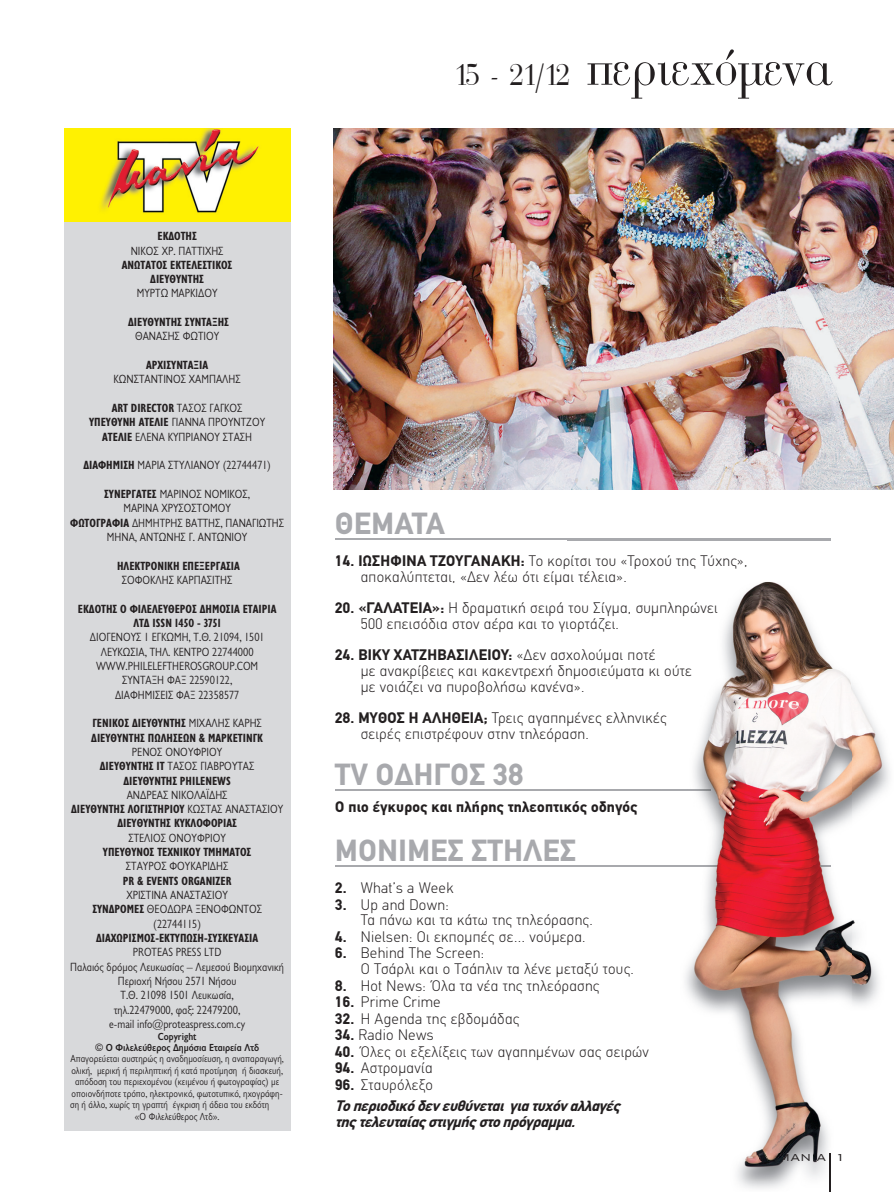
<style>
.page{position:relative;width:894px;height:1192px;background:#fff}
.page>*{position:absolute;margin:0;border:0;box-sizing:border-box;transform-origin:0 0}
.t1{font:52.5px "UB Bonati Cond Medium";color:#231f20}
.t2{font:700 30px "CF Din";letter-spacing:.02em;color:#a8a9ad}
.t3{font:300 15px/15.8px "CF Din";letter-spacing:.02em;color:#231f20}
.t4{font:italic 700 15px/21.8px "CF Din";letter-spacing:-.01em;color:#231f20}
.t5{font:700 15px "CF Din";letter-spacing:.02em;color:#231f20}
.t6{font:300 13.5px "Bank Gothic BT Greek";color:#231f20}
.t7{font:12px/14.2px "Gill Sans Hel Semi Condenced";color:#231f20;text-align:center}
.t8{font:700 12px/14.2px "Gill Sans Hel Condenced";color:#231f20;text-align:center}
.t9{font:10.35px "Gill Sans Hel Semi Condenced";color:#231f20}
.t10{font:700 10.35px "Gill Sans Hel Semi Condenced";letter-spacing:-.005em;color:#231f20}
.s1{font-size:30px}
.s2{font-family:"Gill Sans Hel Semi Condenced";font-weight:400}
.s3{font-family:"Gill Sans Hel Condenced";font-weight:700}
.s4{font-weight:700}
.s5{font-style:normal}
.s6{font-weight:300;font-style:normal}
.s7{color:#d19a83}
.s8{color:#0e090b}
.s9{color:#171c20}
.s10{color:#343133}
</style>
<div class="page">
<div style="left:64px;top:222px;width:227px;height:908px;background:#d8d9db"></div>
<div style="left:64px;top:128px;width:227px;height:93px;background:#fff101"></div>
<img style="left:100px;top:128px;width:159px;height:85px">
<img style="left:334px;top:129px;width:560px;height:360px">
<hr style="left:335px;top:538px;width:495px;height:2px;background:#a8a9ad">
<hr style="left:335px;top:789px;width:375px;height:1px;background:#a8a9ad">
<hr style="left:335px;top:864px;width:495px;height:2px;background:#a8a9ad">
<img style="left:567px;top:864px;width:113px;height:1px">
<img style="left:680px;top:581px;width:210px;height:610px">
<svg style="left:838px;top:1153px;width:3px;height:7px"></svg>
<img style="left:830px;top:1153px;width:1px;height:38px">
<img style="left:756px;top:1153px;width:70px;height:7px">
<p class="t1" style="left:453px;top:43px;width:377px"><span class="s1">15 - 21/12</span> περιεχόμενα</p>
<p class="t8" style="left:122px;top:230px;width:112px">EΚΔOΤΗΣ<br><span class="s2">ΝΙΚΟΣ ΧΡ. ΠΑΤΤΙΧΗΣ<br></span>ΑΝΩΤΑΤΟΣ ΕΚΤΕΛΕΣΤΙΚΟΣ<br>ΔΙΕΥΘΥΝΤΗΣ<br><span class="s2">ΜΥΡΤΩ ΜΑΡΚΙΔΟΥ</span></p>
<p class="t8" style="left:128px;top:316px;width:102px">ΔΙΕΥΘΥΝΤΗΣ ΣΥΝΤΑΞΗΣ<br><span class="s2">ΘΑΝΑΣΗΣ ΦΩΤΙΟΥ</span></p>
<p class="t7" style="left:114px;top:359px;width:129px"><span class="s3">ΑΡΧΙΣΥΝΤΑΞΙΑ<br></span>ΚΩΝΣΤΑΝΤΙΝΟΣ ΧΑΜΠΑΛΗΣ</p>
<p class="t7" style="left:89px;top:402px;width:178px"><span class="s3">ΑRT DIRECTOR</span> TΑΣΟΣ ΓΑΓΚΟΣ<br><span class="s3">ΥΠΕΥΘΥΝH ΑΤΕΛΙΕ</span> ΓΙΑΝΝΑ ΠΡΟΥΝΤΖΟΥ<br><span class="s3">ΑΤΕΛΙΕ</span> ΕΛΕΝΑ ΚΥΠΡΙΑΝΟΥ ΣΤΑΣΗ</p>
<p class="t7" style="left:83px;top:459px;width:189px"><span class="s3">ΔΙΑΦΗΜΙΣΗ</span> ΜΑΡΙΑ ΣΤΥΛΙΑΝΟΥ (22744471)</p>
<p class="t7" style="left:70px;top:488px;width:215px"><span class="s3">ΣΥΝΕΡΓΑΤΕΣ</span> ΜΑΡΙΝΟΣ ΝΟΜΙΚΟΣ,<br>ΜΑΡΙΝΑ ΧΡΥΣΟΣΤΟΜΟΥ<br><span class="s3">ΦΩΤΟΓΡΑΦΙΑ</span> ΔΗΜΗΤΡΗΣ ΒΑΤΤΗΣ, ΠΑΝΑΓΙΩΤΗΣ<br>ΜΗΝΑ, ΑΝΤΩΝΗΣ Γ. ΑΝΤΩΝΙΟΥ</p>
<p class="t8" style="left:117px;top:560px;width:124px">ΗΛΕΚΤΡΟΝΙΚΗ ΕΠΕΞΕΡΓΑΣΙΑ<br><span class="s2">ΣΟΦΟΚΛΗΣ ΚΑΡΠΑΣΙΤΗΣ</span></p>
<p class="t7" style="left:78px;top:602px;width:200px"><span class="s3">ΕΚΔΟΤΗΣ Ο ΦΙΛΕΛΕΥΘΕΡΟΣ ΔΗΜΟΣΙΑ ΕΤΑΙΡΙΑ<br>ΛΤΔ ISSN 1450 - 3751<br></span>ΔΙΟΓΕΝΟΥΣ 1 ΕΓΚΩΜΗ, Τ.Θ. 21094, 1501<br>ΛΕΥΚΩΣΙΑ, ΤΗΛ. ΚΕΝΤΡΟ 22744000<br>WWW.PHILELEFTHEROSGROUP.COM<br>ΣΥΝΤΑΞΗ ΦΑΞ 22590122,<br>ΔΙΑΦΗΜΙΣΕΙΣ ΦΑΞ 22358577</p>
<p class="t7" style="left:70px;top:717px;width:216px"><span class="s3">ΓΕΝΙΚΟΣ ΔΙΕΥΘΥΝΤΗΣ</span> MΙΧΑΛΗΣ ΚΑΡΗΣ<br><span class="s3">ΔΙΕΥΘΥΝΤΗΣ ΠΩΛΗΣΕΩΝ &amp; ΜΑΡΚΕΤΙΝΓΚ<br></span>ΡΕΝΟΣ ΟΝΟΥΦΡΙΟΥ<br><span class="s3">ΔΙΕΥΘΥΝΤΗΣ IT</span> TΑΣΟΣ ΓΙΑΒΡΟΥΤΑΣ<br><span class="s3">ΔΙΕΥΘΥΝΤΗΣ PHILENEWS<br></span>ΑΝΔΡΕΑΣ ΝΙΚΟΛΑΪΔΗΣ<br><span class="s3">ΔΙΕΥΘΥΝΤΗΣ ΛΟΓΙΣΤΗΡΙΟΥ</span> ΚΩΣΤΑΣ ΑΝΑΣΤΑΣΙΟΥ<br><span class="s3">ΔΙΕΥΘΥΝΤΗΣ ΚΥΚΛΟΦΟΡΙΑΣ<br></span>ΣΤΕΛΙΟΣ ΟΝΟΥΦΡΙΟΥ<br><span class="s3">ΥΠΕΥΘΥΝΟΣ ΤΕΧΝΙΚΟΥ ΤΜΗΜΑΤΟΣ<br></span>ΣΤΑΥΡΟΣ ΦΟΥΚΑΡΙΔΗΣ<br><span class="s3">PR &amp; EVENTS ORGANIZER<br></span>ΧΡΙΣΤΙΝΑ ΑΝΑΣΤΑΣΙΟΥ<br><span class="s3">ΣΥΝΔΡΟΜΕΣ</span> ΘΕΟΔΩΡΑ ΞΕΝΟΦΩΝΤΟΣ (22744115)<br><span class="s3">ΔΙΑΧΩΡΙΣΜΟΣ-ΕΚΤΥΠΩΣΗ-ΣΥΣΚΕΥΑΣΙΑ<br></span>PROTEAS PRESS LTD<br>Παλαιός δρόμος Λευκωσίας – Λεμεσού Βιομηχανική<br>Περιοχή Νήσου 2571 Νήσου<br>Τ.Θ. 21098 1501 Λευκωσία,<br>τηλ.22479000, φαξ: 22479200,<br>e-mail info@proteaspress.com.cy</p>
<p class="t10" style="left:158px;top:1032px;width:40px">Copyright</p>
<p class="t10" style="left:95px;top:1043px;width:166px">© O Φιλελεύθερος Δημόσια Εταιρεία Λτδ</p>
<p class="t9" style="left:70px;top:1055px;width:215px">Απαγορεύεται αυστηρώς η αναδημοσίευση, η αναπαραγωγή,</p>
<p class="t9" style="left:71px;top:1066px;width:213px">ολική, μερική ή περιληπτική ή κατά προτίμηση ή διασκευή,</p>
<p class="t9" style="left:75px;top:1078px;width:206px">απόδοση του περιεχομένου (κειμένου ή φωτογραφίας) με</p>
<p class="t9" style="left:72px;top:1089px;width:213px">οποιονδήποτε τρόπο, ηλεκτρονικό, φωτοτυπικό, ηχογράφη-</p>
<p class="t9" style="left:70px;top:1101px;width:201px">ση ή άλλο, χωρίς τη γραπτή έγκριση ή άδεια του εκδότη</p>
<p class="t9" style="left:135px;top:1112px;width:86px">«Ο Φιλελεύθερος Λτδ».</p>
<p class="t2" style="left:335px;top:512px;width:111px">ΘΕΜΑΤΑ</p>
<p class="t3" style="left:361px;top:554px;width:388px;text-indent:-25px"><span class="s4">14. ΙΩΣΗΦΙΝΑ ΤΖΟΥΓΑΝΑΚΗ:</span> Το κορίτσι του «Τροχού της Tύχης», αποκαλύπτεται, «Δεν λέω ότι είμαι τέλεια».</p>
<p class="t3" style="left:361px;top:601px;width:358px;text-indent:-25px"><span class="s4">20. «ΓΑΛΑΤΕΙΑ»:</span> Η δραματική σειρά του Σίγμα, συμπληρώνει<br>500 επεισόδια στον αέρα και το γιορτάζει.</p>
<p class="t3" style="left:361px;top:648px;width:333px;text-indent:-25px"><span class="s4">24. ΒΙΚΥ ΧΑΤΖΗΒΑΣΙΛΕΙΟΥ:</span> «Δεν ασχολούμαι ποτέ<br>με ανακρίβειες και κακεντρεχή δημοσιεύματα κι ούτε με νοιάζει να πυροβολήσω κανένα».</p>
<p class="t3" style="left:361px;top:711px;width:307px;text-indent:-25px"><span class="s4">28. ΜΥΘΟΣ Η ΑΛΗΘΕΙΑ;</span> Τρεις αγαπημένες ελληνικές σειρές επιστρέφουν στην τηλεόραση.</p>
<p class="t2" style="left:335px;top:763px;width:189px">TV ΟΔΗΓΟΣ 38</p>
<p class="t5" style="left:335px;top:801px;width:304px">Ο πιο έγκυρος και πλήρης τηλεοπτικός οδηγός</p>
<p class="t2" style="left:335px;top:839px;width:242px">ΜΟΝΙΜΕΣ ΣΤΗΛΕΣ</p>
<p class="t3" style="left:335px;top:881px;width:120px"><span class="s4">2.</span> What’s a Week</p>
<p class="t3" style="left:361px;top:897px;width:234px;text-indent:-25px"><span class="s4">3.</span> Up and Down:<br>Τα πάνω και τα κάτω της τηλεόρασης.</p>
<p class="t3" style="left:335px;top:929px;width:252px"><span class="s4">4.</span> Nielsen: Οι εκπομπές σε… νούμερα.</p>
<p class="t3" style="left:361px;top:946px;width:275px;text-indent:-25px"><span class="s4">6.</span> Behind The Screen:<br>Ο Τσάρλι και ο Τσάπλιν τα λένε μεταξύ τους.</p>
<p class="t3" style="left:335px;top:978px;width:266px"><span class="s4">8.</span> Hot News: Όλα τα νέα της τηλεόρασης</p>
<p class="t3" style="left:335px;top:995px;width:107px"><span class="s4">16.</span> Prime Crime</p>
<p class="t3" style="left:335px;top:1011px;width:186px"><span class="s4">32.</span> Η Agenda της εβδομάδας</p>
<p class="t3" style="left:335px;top:1028px;width:100px"><span class="s4">34.</span> Radio News</p>
<p class="t3" style="left:335px;top:1044px;width:315px"><span class="s4">40.</span> Όλες οι εξελίξεις των αγαπημένων σας σειρών</p>
<p class="t3" style="left:335px;top:1061px;width:99px"><span class="s4">94.</span> Αστρομανία</p>
<p class="t4" style="left:335px;top:1074px;width:230px"><span class="s5">96.</span> <span class="s6">Σταυρόλεξο<br></span>Το περιοδικό δενευθύνεται για τυχό</p>
<p class="t4" style="left:335px;top:1112px;width:234px">τηςτελευταίαςστιγμήςστο πρόγραμμ</p>
<p class="t4" style="left:559px;top:1099px;width:66px;line-height:15.8px">ναλλαγές α.</p>
<p class="t6" style="left:756px;top:1147px;width:91px"><span class="s7">TV</span> <span class="s8">M</span>AN<span class="s9">I</span><span class="s10">A</span> 1</p>
</div>
